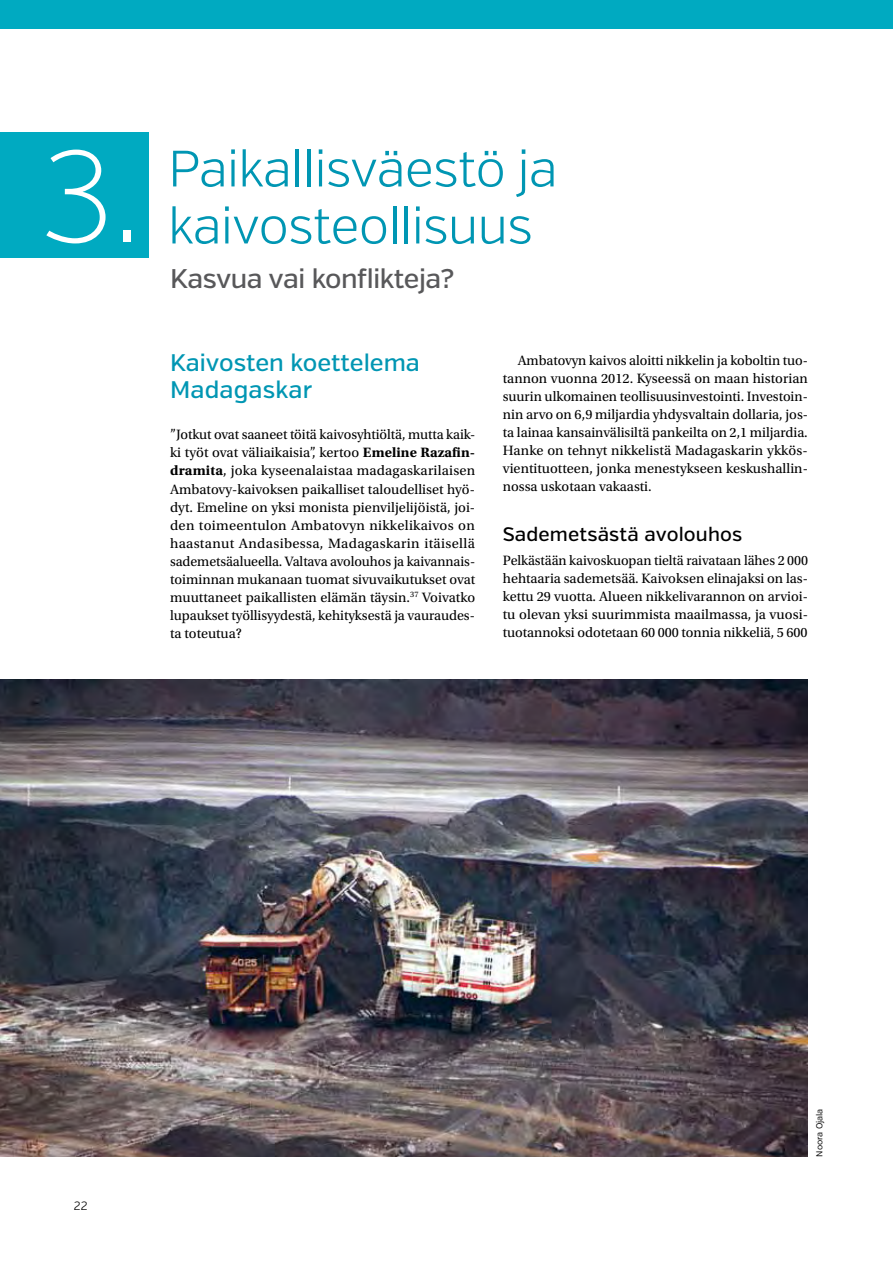
<style>
.page{position:relative;width:893px;height:1263px;background:#fff}
.page>*{position:absolute;margin:0;border:0;box-sizing:border-box;transform-origin:0 0}
.t1{font:200 130.05px "Verb";color:#fff}
.t2{font:300 51px "Verb";letter-spacing:-.02em;color:#0096b3}
.t3{font:500 27px "Verb";letter-spacing:-.02em;color:#58585a}
.t4{font:500 24px/27px "Verb";color:#0096b3}
.t5{font:500 19.5px "Verb";letter-spacing:.01em;color:#000}
.t6{font:14.25px/18px "Utopia Std";letter-spacing:-.005em;color:#000;text-align:justify}
.t7{font:300 12px "Verb";color:#000}
.t8{font:8.7px "Verb";letter-spacing:-.005em;color:#000}
.s1{font-weight:700}
</style>
<div class="page">
<div style="left:0;top:0;width:893px;height:28px;background:#00aac1"></div>
<div style="left:0;top:132px;width:149px;height:125px;background:#00aac1"></div>
<img style="left:0;top:680px;width:808px;height:477px">
<h1 class="t1" style="left:40px;top:120px;width:103px">3.</h1>
<h2 class="t2" style="left:168px;top:138px;width:391px">Paikallisväestö ja</h2>
<h2 class="t2" style="left:168px;top:195px;width:366px">kaivosteollisuus</h2>
<h3 class="t3" style="left:170px;top:263px;width:286px">Kasvua vai konflikteja?</h3>
<h3 class="t4" style="left:170px;top:350px;width:251px">Kaivosten koettelema<br>Madagaskar</h3>
<p class="t6" style="left:170px;top:426px;width:307px">”Jotkut ovat saaneet töitä kaivosyhtiöltä, mutta kaik&shy;ki työt ovat väliaikaisia”, kertoo <span class="s1">Emeline Razafin&shy;dramita</span>, joka kyseenalaistaa madagaskarilaisen Ambatovy-kaivoksen paikalliset taloudelliset hyö&shy;dyt. Emeline on yksi monista pienviljelijöistä, joi&shy;den toimeentulon Ambatovyn nikkelikaivos on haastanut Andasibessa, Madagaskarin itäisellä sademetsäalueella. Valtava avolouhos ja kaivannais&shy;toiminnan mukanaan tuomat sivuvaikutukset ovat muuttaneet paikallisten elämän täysin.<sup>37</sup> Voivatko lupaukset työllisyydestä, kehityksestä ja vauraudes&shy;ta toteutua?</p>
<p class="t6" style="left:503px;top:352px;width:307px;text-indent:15px">Ambatovyn kaivos aloitti nikkelin ja koboltin tuo&shy;tannon vuonna 2012. Kyseessä on maan historian suurin ulkomainen teollisuusinvestointi. Investoin&shy;nin arvo on 6,9 miljardia yhdysvaltain dollaria, jos&shy;ta lainaa kansainvälisiltä pankeilta on 2,1 miljardia.<br>Hanke on tehnyt nikkelistä Madagaskarin ykkös&shy;vientituotteen, jonka menestykseen keskushallin&shy;nossa uskotaan vakaasti.</p>
<h3 class="t5" style="left:503px;top:522px;width:241px">Sademetsästä avolouhos</h3>
<p class="t6" style="left:503px;top:552px;width:307px">Pelkästään kaivoskuopan tieltä raivataan lähes 2 000 hehtaaria sademetsää. Kaivoksen elinajaksi on las&shy;kettu 29 vuotta. Alueen nikkelivarannon on arvioi&shy;tu olevan yksi suurimmista maailmassa, ja vuosi&shy;tuotannoksi odotetaan 60 000 tonnia nikkeliä, 5 600</p>
<p class="t7" style="left:74px;top:1198px;width:15px">22</p>
<p class="t8" style="left:814px;top:1157px;width:49px;rotate:-90deg">Noora Ojala</p>
</div>
